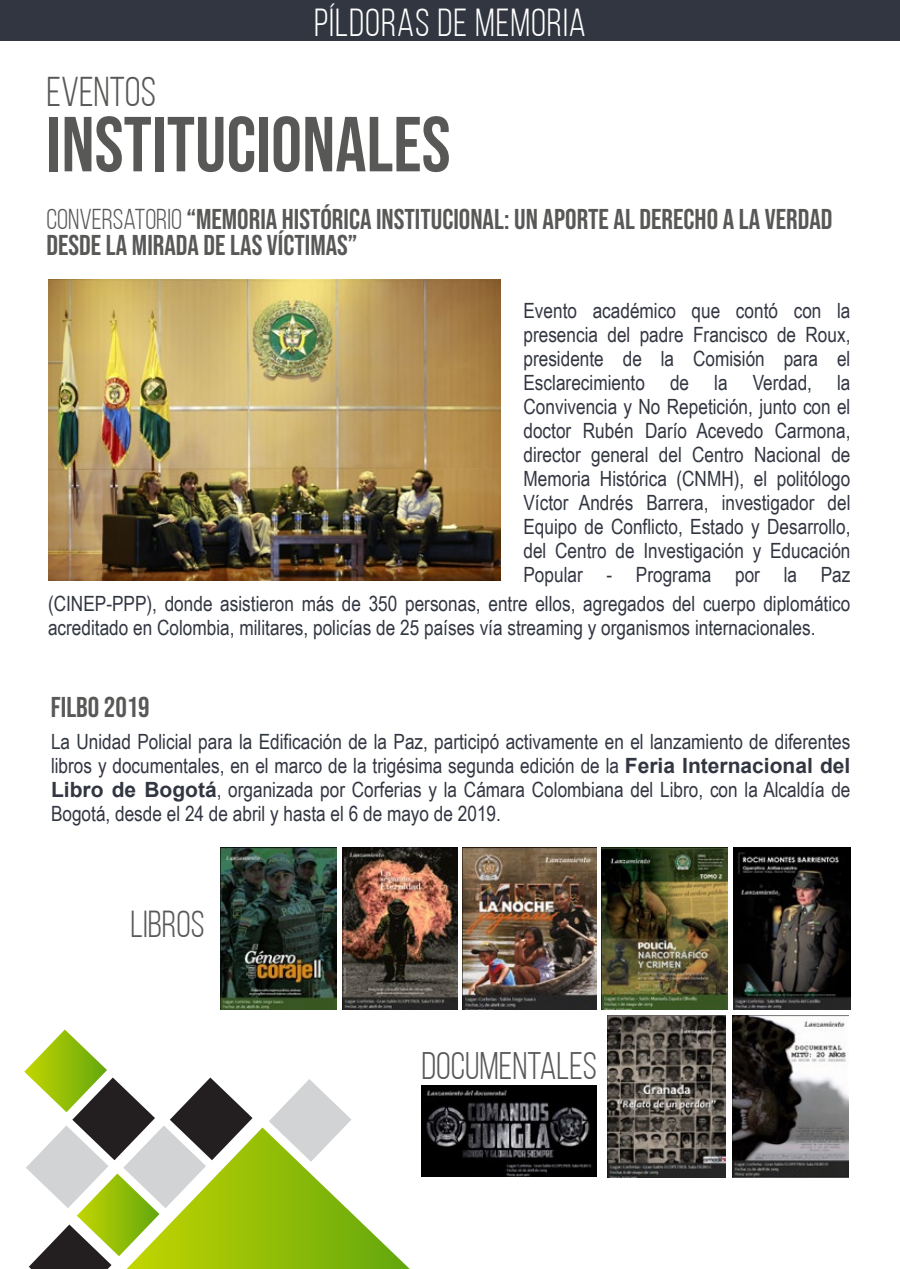
<style>
.page{position:relative;width:900px;height:1269px;background:#fff}
.page>*{position:absolute;margin:0;border:0;box-sizing:border-box;transform-origin:0 0}
.t1{font:77.7px "Bebas Neue";color:#585857}
.t2{font:41.55px "Bebas Neue";color:#585857}
.t3{font:39px "Bebas Neue";letter-spacing:.025em;color:#fff}
.t4{font:38.25px "Bebas Neue";color:#585857}
.t5{font:37.5px "Bebas Neue";color:#585857}
.t6{font:28.65px/26.7px "Bebas Neue";color:#585857}
.t7{font:21px/24px "Arial Narrow";color:#323641;text-align:justify}
.s1{font-style:inherit}
.s2{font-family:"Arial";font-weight:700}
</style>
<div class="page">
<div style="left:0;top:0;width:900px;height:40px;background:#323641"></div>
<img style="left:463px;top:847px;width:133px;height:163px">
<img style="left:342px;top:847px;width:115px;height:163px">
<img style="left:220px;top:847px;width:116px;height:163px">
<img style="left:734px;top:847px;width:116px;height:163px">
<img style="left:602px;top:847px;width:126px;height:163px">
<img style="left:422px;top:1086px;width:175px;height:91px">
<img style="left:732px;top:1016px;width:117px;height:161px">
<img style="left:608px;top:1016px;width:118px;height:161px">
<img style="left:48px;top:279px;width:453px;height:302px">
<svg style="left:24px;top:1030px;width:386px;height:239px"></svg>
<h2 class="t2" style="left:46px;top:69px;width:111px">EVENTOS</h2>
<h3 class="t3" style="left:314px;top:1px;width:273px">PÍLDORAS DE MEMORIA</h3>
<h1 class="t1" style="left:46px;top:100px;width:406px">INSTITUCIONALES</h1>
<h3 class="t6" style="left:46px;top:205px;width:788px"><span class="s1">CONVERSATORIO</span> “MEMORIA HISTÓRICA INSTITUCIONAL: UN APORTE AL DERECHO A LA VERDAD<br>DESDE LA MIRADA DE LAS VÍCTIMAS”</h3>
<p class="t7" style="left:524px;top:298px;width:329px">Evento académico que contó con la presencia del padre Francisco de Roux, presidente de la Comisión para el Esclarecimiento de la Verdad, la Convivencia y No Repetición, junto con el doctor Rubén Darío Acevedo Carmona, director general del Centro Nacional de Memoria Histórica (CNMH), el politólogo Víctor Andrés Barrera, investigador del Equipo de Conflicto, Estado y Desarrollo, del Centro de Investigación y Educación Popular - Programa por la Paz</p>
<p class="t7" style="left:48px;top:590px;width:804px">(CINEP-PPP), donde asistieron más de 350 personas, entre ellos, agregados del cuerpo diplomático acreditado en Colombia, militares, policías de 25 países vía streaming y organismos internacionales.</p>
<h3 class="t6" style="left:51px;top:693px;width:100px">FILBO 2019</h3>
<p class="t7" style="left:51px;top:728px;width:801px">La Unidad Policial para la Edificación de la Paz, participó activamente en el lanzamiento de diferentes libros y documentales, en el marco de la trigésima segunda edición de la <span class="s2">Feria Internacional del Libro de Bogotá</span>, organizada por Corferias y la Cámara Colombiana del Libro, con la Alcaldía de Bogotá, desde el 24 de abril y hasta el 6 de mayo de 2019.</p>
<h3 class="t5" style="left:130px;top:904px;width:76px">LIBROS</h3>
<h3 class="t4" style="left:422px;top:1045px;width:177px">DOCUMENTALES</h3>
</div>
